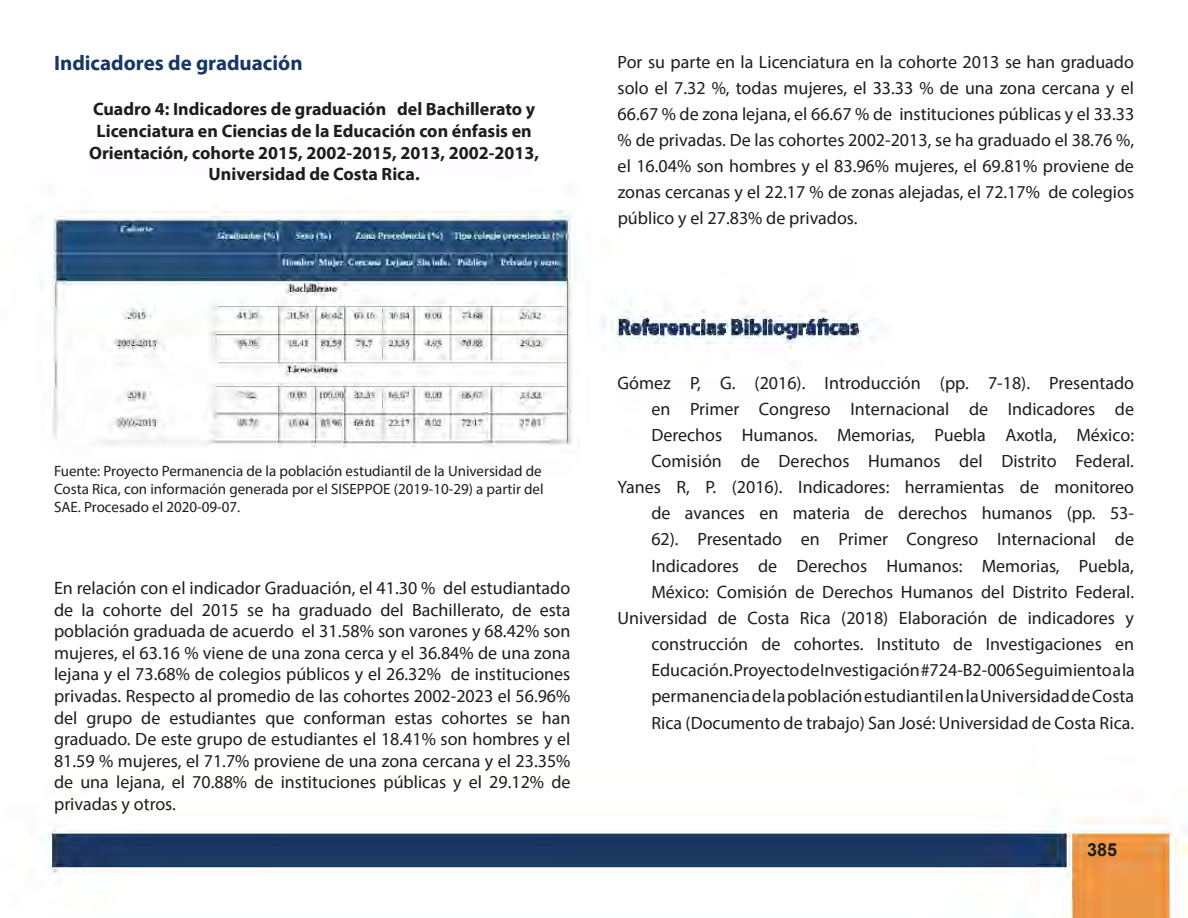
<style>
.page{position:relative;width:1188px;height:918px;background:#fff}
.page>*{position:absolute;margin:0;border:0;box-sizing:border-box;transform-origin:0 0}
.t1{font:700 21px "Myriad Pro";color:#183762}
.t2{font:18px/26.1px "Myriad Pro";color:#1d1d1b;text-align:justify}
.t3{font:700 18px/21.6px "Myriad Pro";color:#1d1d1b;text-align:center}
.t4{font:700 18px "Arial";color:#1d1d1b}
.t5{font:15px/18px "Myriad Pro";color:#1d1d1b}
</style>
<div class="page">
<img style="left:42px;top:210px;width:1146px;height:707px">
<p class="t1" style="left:54px;top:51px;width:250px">Indicadores de graduación</p>
<p class="t2" style="left:618px;top:48px;width:518px">Por su parte en la Licenciatura en la cohorte 2013 se han graduado solo el 7.32 %, todas mujeres, el 33.33 % de una zona cercana y el 66.67 % de zona lejana, el 66.67 % de instituciones públicas y el 33.33 % de privadas. De las cohortes 2002-2013, se ha graduado el 38.76 %, el 16.04% son hombres y el 83.96% mujeres, el 69.81% proviene de zonas cercanas y el 22.17 % de zonas alejadas, el 72.17% de colegios público y el 27.83% de privados.</p>
<p class="t3" style="left:89px;top:99px;width:452px">Cuadro 4: Indicadores de graduación del Bachillerato y Licenciatura en Ciencias de la Educación con énfasis en Orientación, cohorte 2015, 2002-2015, 2013, 2002-2013, Universidad de Costa Rica.</p>
<p class="t5" style="left:54px;top:462px;width:491px">Fuente: Proyecto Permanencia de la población estudiantil de la Universidad de<br>Costa Rica, con información generada por el SISEPPOE (2019-10-29) a partir del<br>SAE. Procesado el 2020-09-07.</p>
<p class="t2" style="left:54px;top:577px;width:518px;line-height:21.6px">En relación con el indicador Graduación, el 41.30 % del estudiantado de la cohorte del 2015 se ha graduado del Bachillerato, de esta población graduada de acuerdo el 31.58% son varones y 68.42% son mujeres, el 63.16 % viene de una zona cerca y el 36.84% de una zona lejana y el 73.68% de colegios públicos y el 26.32% de instituciones privadas. Respecto al promedio de las cohortes 2002-2023 el 56.96% del grupo de estudiantes que conforman estas cohortes se han graduado. De este grupo de estudiantes el 18.41% son hombres y el 81.59 % mujeres, el 71.7% proviene de una zona cercana y el 23.35% de una lejana, el 70.88% de instituciones públicas y el 29.12% de privadas y otros.</p>
<p class="t2" style="left:618px;top:369px;width:519px;text-align:right">Gómez P, G. (2016). Introducción (pp. 7-18). Presentado en Primer Congreso Internacional de Indicadores de Derechos Humanos. Memorias, Puebla Axotla, México:<br>Comisión de Derechos Humanos del Distrito Federal.<br>Yanes R, P. (2016). Indicadores: herramientas de monitoreo de avances en materia de derechos humanos (pp. 53-<br>62). Presentado en Primer Congreso Internacional de Indicadores de Derechos Humanos: Memorias, Puebla, México: Comisión de Derechos Humanos del Distrito Federal.<br>Universidad de Costa Rica (2018) Elaboración de indicadores y construcción de cohortes. Instituto de Investigaciones en Educación. Proyecto de Investigación #724-B2-006 Seguimiento a la permanencia de la población estudiantil en la Universidad de Costa Rica (Documento de trabajo) San José: Universidad de Costa Rica.</p>
<p class="t4" style="left:1087px;top:838px;width:32px">385</p>
</div>
